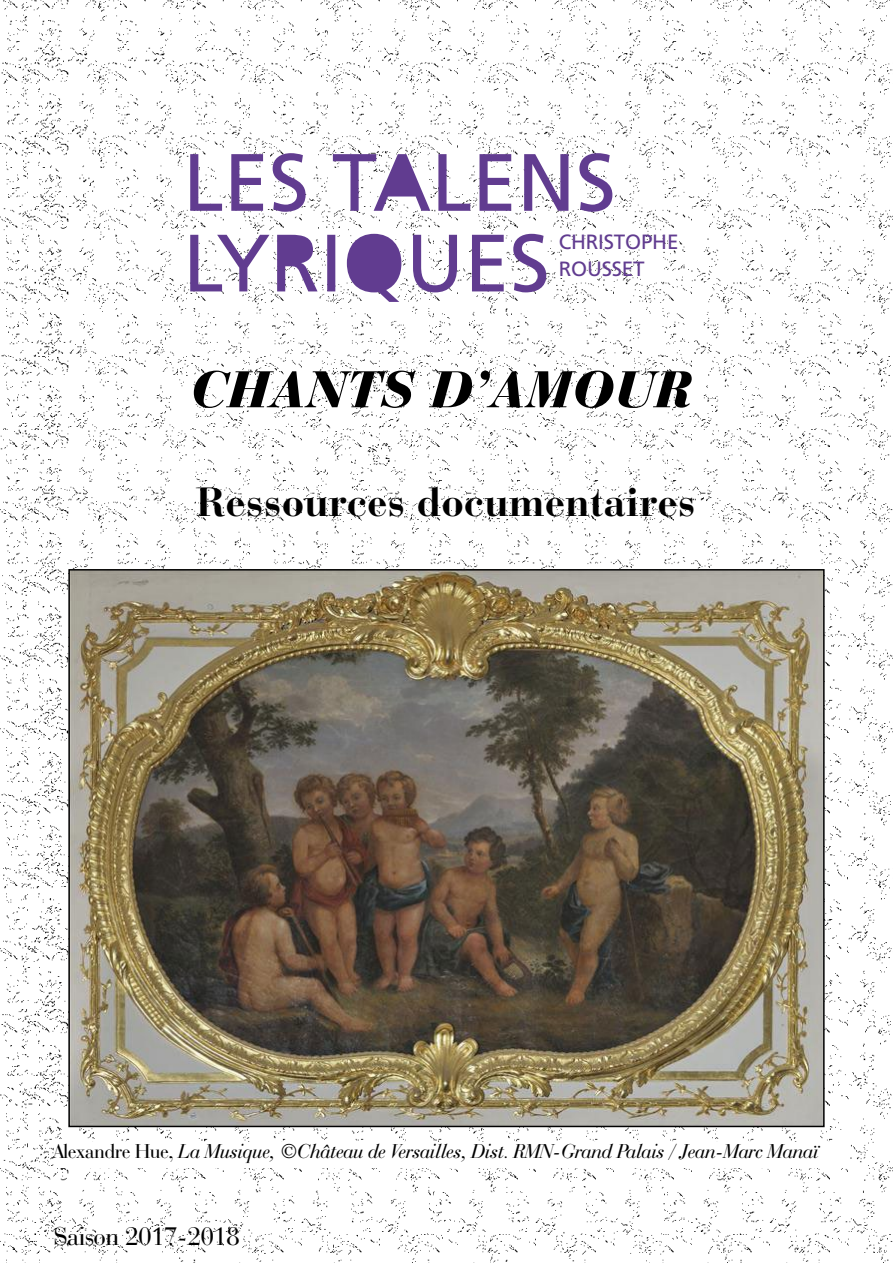
<style>
.page{position:relative;width:893px;height:1263px;background:#fff}
.page>*{position:absolute;margin:0;border:0;box-sizing:border-box;transform-origin:0 0}
.t1{font:italic 900 51px "Bauer Bodoni";color:#000}
.t2{font:40.5px "Bauer Bodoni Bold Os F";color:#000}
.t3{font:27px "Bauer Bodoni BT";color:#000}
.t4{font:italic 21px "Bauer Bodoni BT";color:#000}
.t5{font:20.7px/26.4px "Frutiger";letter-spacing:-.01em;color:#613c90}
.s1{font-style:normal}
</style>
<div class="page">
<img style="left:0;top:0;width:893px;height:1263px">
<svg style="left:190px;top:234px;width:356px;height:68px"></svg>
<svg style="left:190px;top:153px;width:422px;height:59px"></svg>
<img style="left:71px;top:572px;width:751px;height:552px">
<div style="left:54px;top:1142px;width:791px;height:25px;background:#fff"></div>
<p class="t5" style="left:559px;top:229px;width:121px">CHRISTOPHE<br>ROUSSET</p>
<h1 class="t1" style="left:190px;top:359px;width:502px">CHANTS D’AMOUR</h1>
<h2 class="t2" style="left:196px;top:478px;width:501px">Ressources documentaires</h2>
<p class="t4" style="left:54px;top:1138px;width:766px"><span class="s1">Alexandre Hue,</span> La Musique, ©Château de Versailles, Dist. RMN-Grand Palais / Jean-Marc Manaï</p>
<p class="t3" style="left:54px;top:1220px;width:187px">Saison 2017-2018</p>
</div>
